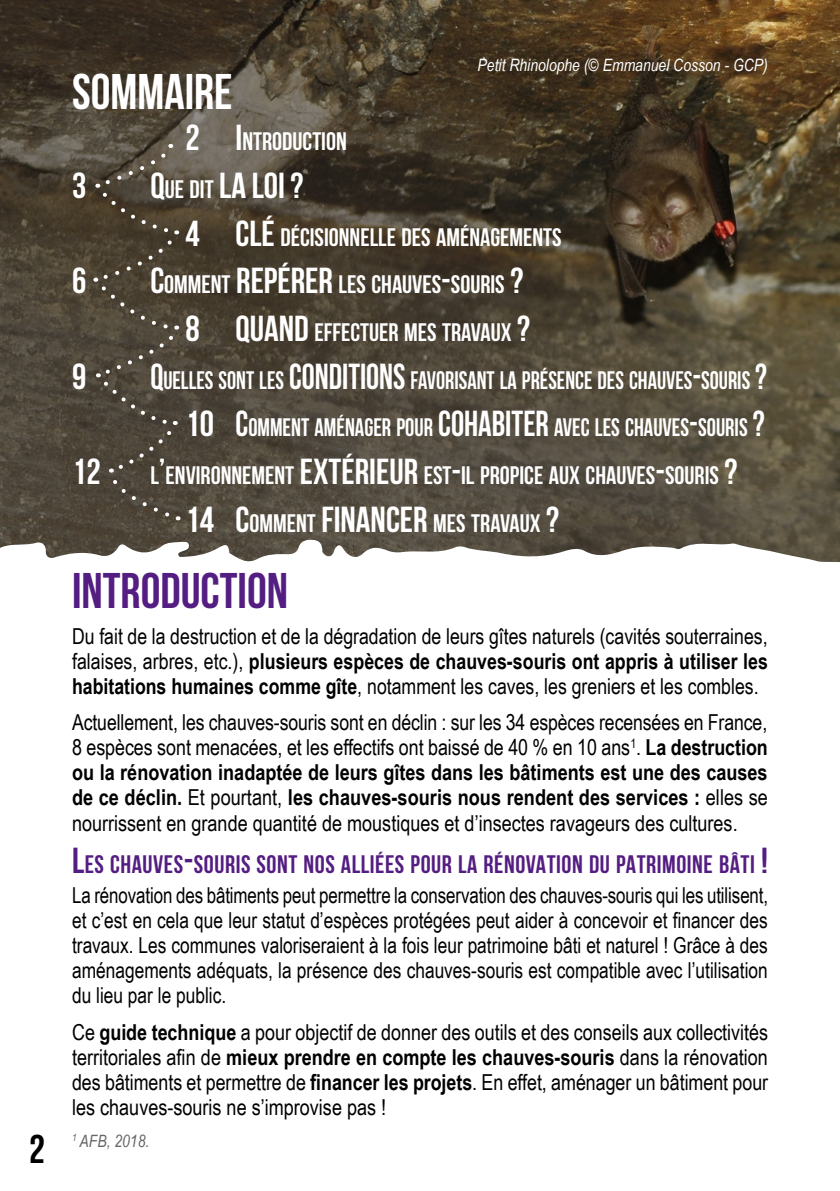
<style>
.page{position:relative;width:840px;height:1191px;background:#fff}
.page>*{position:absolute;margin:0;border:0;box-sizing:border-box;transform-origin:0 0}
.t1{font:700 49.8px "Bebas Neue";color:#541d82}
.t2{font:700 49.8px "Bebas Neue";color:#fff}
.t3{font:700 40px "Bebas Neue";color:#000}
.t4{font:700 36px "Bebas Neue";color:#fff}
.t5{font:700 36px "Bebas Neue";color:#fff}
.t6{font:700 25.2px/47.6px "Bebas Neue";color:#fff}
.t7{font:700 25.2px "Bebas Neue";letter-spacing:.02em;color:#541d82}
.t8{font:700 25.2px "Bebas Neue";color:#fff;scale:.91 1}
.t9{font:700 25.2px "Bebas Neue";color:#fff;scale:.92 1}
.t10{font:22px/25px "Arial Narrow";color:#000;text-align:justify}
.t11{font:22px/25px "Arial Narrow";color:#000;text-align:justify;scale:.94 1}
.t12{font:italic 17px "Arial Narrow";color:#fff}
.t13{font:italic 17px "Arial Narrow";color:#666665}
.s1{font-size:36px}
.s2{font-style:inherit}
.s3{font-size:25.2px}
.s4{font-weight:700}
</style>
<div class="page">
<svg style="left:0;top:0;width:839px;height:539px;background:#4e4333"></svg>
<svg style="left:0;top:539px;width:839px;height:23px"></svg>
<div style="left:0;top:554px;width:37px;height:301px;background:#fff"></div>
<div style="left:567px;top:557px;width:38px;height:24px;background:#fff"></div>
<svg style="left:95px;top:144px;width:83px;height:377px;background:#52493c"></svg>
<h2 class="t3" style="left:29px;top:1127px;width:17px">2</h2>
<h1 class="t2" style="left:72px;top:65px;width:162px">SOMMAIRE</h1>
<p class="t12" style="left:477px;top:53px;width:291px">Petit Rhinolophe (© Emmanuel Cosson - GCP)</p>
<h3 class="t5" style="left:72px;top:166px;width:16px">3</h3>
<h3 class="t5" style="left:72px;top:261px;width:16px">6</h3>
<h3 class="t5" style="left:72px;top:357px;width:16px">9</h3>
<h3 class="t5" style="left:72px;top:452px;width:30px">12</h3>
<h3 class="t5" style="left:185px;top:118px;width:16px">2</h3>
<p class="t6" style="left:235px;top:117px;width:113px"><span class="s1">I</span>NTRODUCTION</p>
<h3 class="t4" style="left:150px;top:166px;width:155px"><span class="s2">Q</span><span class="s3">UE DIT</span> LA LOI?</h3>
<p class="t6" style="left:150px;top:213px;width:412px;text-indent:85px"><span class="s1">CLÉ</span> DÉCISIONNELLE DES AMÉNAGEMENTS<br><span class="s1">C</span>OMMENT <span class="s1">REPÉRER</span> LES CHAUVES<span class="s1">-</span>SOURIS <span class="s1">?</span></p>
<p class="t6" style="left:235px;top:308px;width:296px"><span class="s1">QUAND</span> EFFECTUER MES TRAVAUX <span class="s1">?</span></p>
<p class="t8" style="left:150px;top:366px;width:678px"><span class="s1">Q</span>UELLES SONT LES <span class="s1">CONDITIONS</span> FAVORISANT LA PRÉSENCE DES CHAUVES<span class="s1">-</span>SOURIS <span class="s1">?</span></p>
<p class="t9" style="left:235px;top:414px;width:576px"><span class="s1">C</span>OMMENT AMÉNAGER POUR <span class="s1">COHABITER</span> AVEC LES CHAUVES<span class="s1">-</span>SOURIS <span class="s1">?</span></p>
<p class="t6" style="left:150px;top:451px;width:588px">L<span class="s1">’</span>ENVIRONNEMENT <span class="s1">EXTÉRIEUR</span> EST<span class="s1">-</span>IL PROPICE AUX CHAUVES<span class="s1">-</span>SOURIS <span class="s1">?</span></p>
<p class="t6" style="left:235px;top:499px;width:325px"><span class="s1">C</span>OMMENT <span class="s1">FINANCER</span> MES TRAVAUX <span class="s1">?</span></p>
<h3 class="t5" style="left:185px;top:214px;width:16px">4</h3>
<h3 class="t5" style="left:185px;top:309px;width:16px">8</h3>
<h3 class="t5" style="left:185px;top:404px;width:30px">10</h3>
<h3 class="t5" style="left:185px;top:499px;width:30px">14</h3>
<h1 class="t1" style="left:72px;top:563px;width:217px">INTRODUCTION</h1>
<p class="t10" style="left:72px;top:623px;width:697px">Du fait de la destruction et de la dégradation de leurs gîtes naturels (cavités souterraines, falaises, arbres, etc.), <span class="s4">plusieurs espèces de chauves-souris ont appris à utiliser les habitations humaines comme gîte</span>, notamment les caves, les greniers et les combles.</p>
<p class="t10" style="left:72px;top:709px;width:697px">Actuellement, les chauves-souris sont en déclin : sur les 34 espèces recensées en France, 8 espèces sont menacées, et les effectifs ont baissé de 40 % en 10 ans<sup>1</sup>. <span class="s4">La destruction ou la rénovation inadaptée de leurs gîtes dans les bâtiments est une des causes de ce déclin.</span> Et pourtant, <span class="s4">les chauves-souris nous rendent des services :</span> elles se nourrissent en grande quantité de moustiques et d’insectes ravageurs des cultures.</p>
<p class="t7" style="left:72px;top:850px;width:697px"><span class="s1">L</span>ES CHAUVES<span class="s1">-</span>SOURIS SONT NOS ALLIÉES POUR LA RÉNOVATION DU PATRIMOINE BÂTI <span class="s1">!</span></p>
<p class="t11" style="left:72px;top:882px;width:741px">La rénovation des bâtiments peut permettre la conservation des chauves-souris qui les utilisent, et c’est en cela que leur statut d’espèces protégées peut aider à concevoir et financer des travaux. Les communes valoriseraient à la fois leur patrimoine bâti et naturel ! Grâce à des aménagements adéquats, la présence des chauves-souris est compatible avec l’utilisation du lieu par le public.</p>
<p class="t10" style="left:72px;top:1018px;width:697px">Ce <span class="s4">guide technique</span> a pour objectif de donner des outils et des conseils aux collectivités territoriales afin de <span class="s4">mieux prendre en compte les chauves-souris</span> dans la rénovation des bâtiments et permettre de <span class="s4">financer les projets</span>. En effet, aménager un bâtiment pour les chauves-souris ne s’improvise pas !</p>
<p class="t13" style="left:72px;top:1128px;width:79px"><sup>1</sup> AFB, 2018.</p>
</div>
